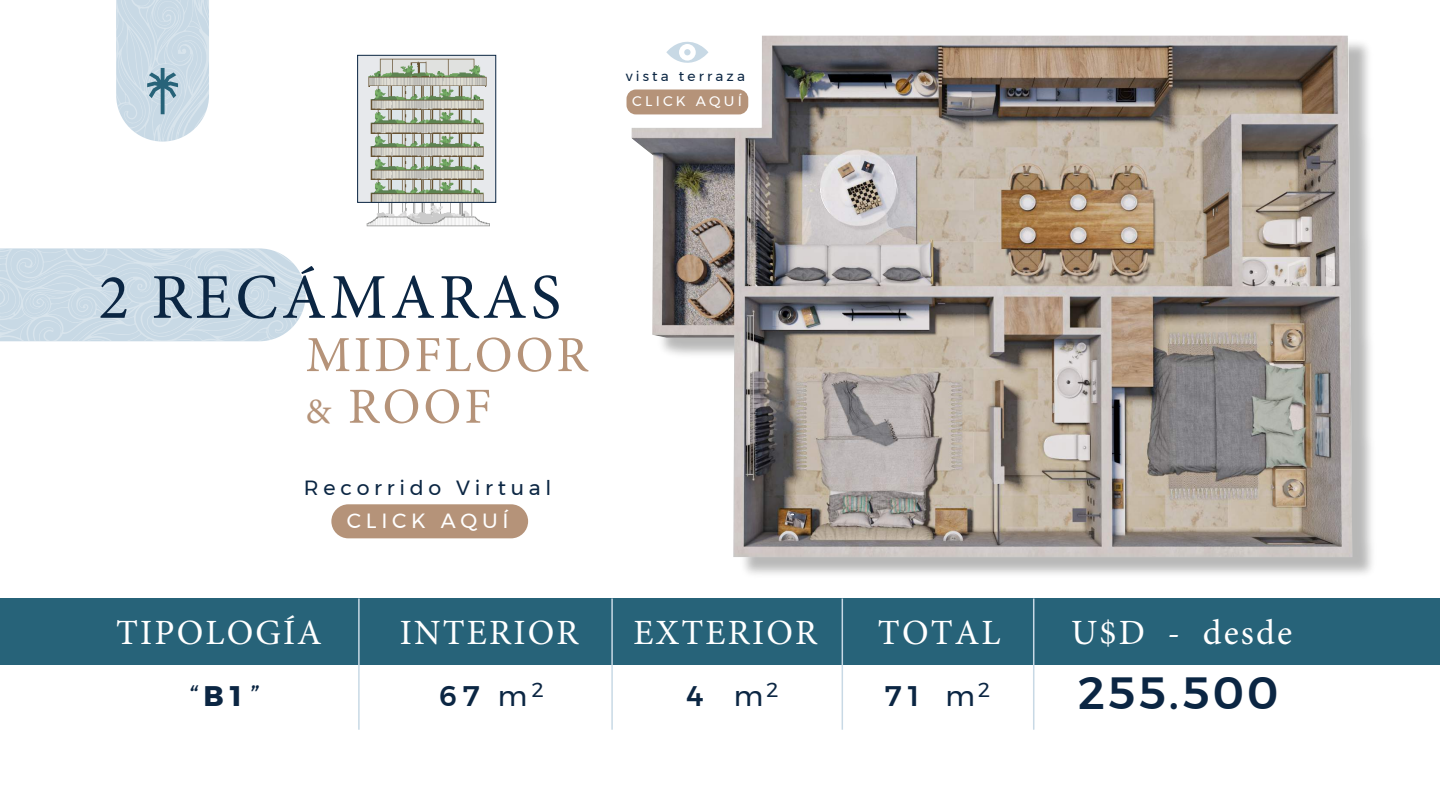
<style>
.page{position:relative;width:1440px;height:810px;background:#fff}
.page>*{position:absolute;margin:0;border:0;box-sizing:border-box;transform-origin:0 0}
.t1{font:63.9px "Minion Pro";letter-spacing:.06em;color:#0b2643}
.t2{font:50.55px/51.7px "Minion Pro";letter-spacing:.06em;color:#b59379}
.t3{font:500 45px "Montserrat";letter-spacing:.06em;color:#0b2643}
.t4{font:35.47px "Minion Pro";letter-spacing:.06em;color:#fff}
.t5{font:500 28.28px "Montserrat";color:#0b2643}
.t6{font:italic 28.28px "Montserrat";color:#0b2643}
.t7{font:28.28px "Montserrat";color:#0b2643}
.t8{font:20.55px "Montserrat";letter-spacing:.23em;color:#0b2643}
.t9{font:20.55px "Montserrat";letter-spacing:.23em;color:#fff}
.t10{font:13.88px "Montserrat";letter-spacing:.23em;color:#fff}
.t11{font:13.73px "Montserrat";letter-spacing:.23em;color:#0b2643}
.s1{font-size:36px}
.s2{font-weight:400}
.s3{font-weight:700;font-style:normal}
</style>
<div class="page">
<div style="left:0;top:599px;width:1440px;height:66px;background:#276379"></div>
<svg style="left:0;top:248px;width:306px;height:93px;background:#cddce7"></svg>
<hr style="left:358px;top:599px;width:2px;height:131px;background:#c8d9e5">
<hr style="left:611px;top:599px;width:2px;height:131px;background:#c8d9e5">
<hr style="left:842px;top:599px;width:1px;height:131px;background:#c8d9e5">
<hr style="left:1033px;top:599px;width:1px;height:131px;background:#c8d9e5">
<img style="left:632px;top:36px;width:720px;height:521px">
<svg style="left:116px;top:0;width:93px;height:142px;background:#c9d9e4"></svg>
<svg style="left:366px;top:202px;width:131px;height:25px"></svg>
<svg style="left:358px;top:55px;width:138px;height:147px;background:#bcc1b6"></svg>
<div style="left:331px;top:504px;width:197px;height:34px;background:#b59379;border-radius:17px"></div>
<div style="left:627px;top:90px;width:121px;height:24px;background:#b59379;border-radius:9px"></div>
<svg style="left:666px;top:41px;width:42px;height:22px"></svg>
<div style="left:684px;top:49px;width:7px;height:6px;background:#c8d9e5;border-radius:50%"></div>
<p class="t11" style="left:626px;top:66px;width:121px">vista terraza</p>
<p class="t10" style="left:632px;top:91px;width:111px">CLICK AQUÍ</p>
<h1 class="t1" style="left:99px;top:255px;width:464px">2 RECÁMARAS</h1>
<h2 class="t2" style="left:306px;top:329px;width:284px">MIDFLOOR <span class="s1">&amp;</span> ROOF</h2>
<p class="t8" style="left:304px;top:472px;width:249px">Recorrido Virtual</p>
<p class="t9" style="left:347px;top:505px;width:163px">CLICK AQUÍ</p>
<p class="t4" style="left:116px;top:609px;width:207px">TIPOLOGÍA</p>
<p class="t4" style="left:400px;top:609px;width:180px">INTERIOR</p>
<p class="t4" style="left:634px;top:609px;width:185px">EXTERIOR</p>
<p class="t4" style="left:878px;top:609px;width:124px">TOTAL</p>
<p class="t4" style="left:1071px;top:609px;width:222px">U$D - desde</p>
<p class="t5" style="left:439px;top:673px;width:106px">67 <span class="s2">m</span><sup>2</sup></p>
<p class="t7" style="left:734px;top:674px;width:46px">m<sup>2</sup></p>
<p class="t5" style="left:687px;top:673px;width:19px">4</p>
<p class="t5" style="left:885px;top:673px;width:106px">71 <span class="s2">m</span><sup>2</sup></p>
<p class="t3" style="left:1078px;top:658px;width:202px">255.500</p>
<p class="t6" style="left:188px;top:675px;width:72px">“<span class="s3">B1</span>”</p>
</div>
